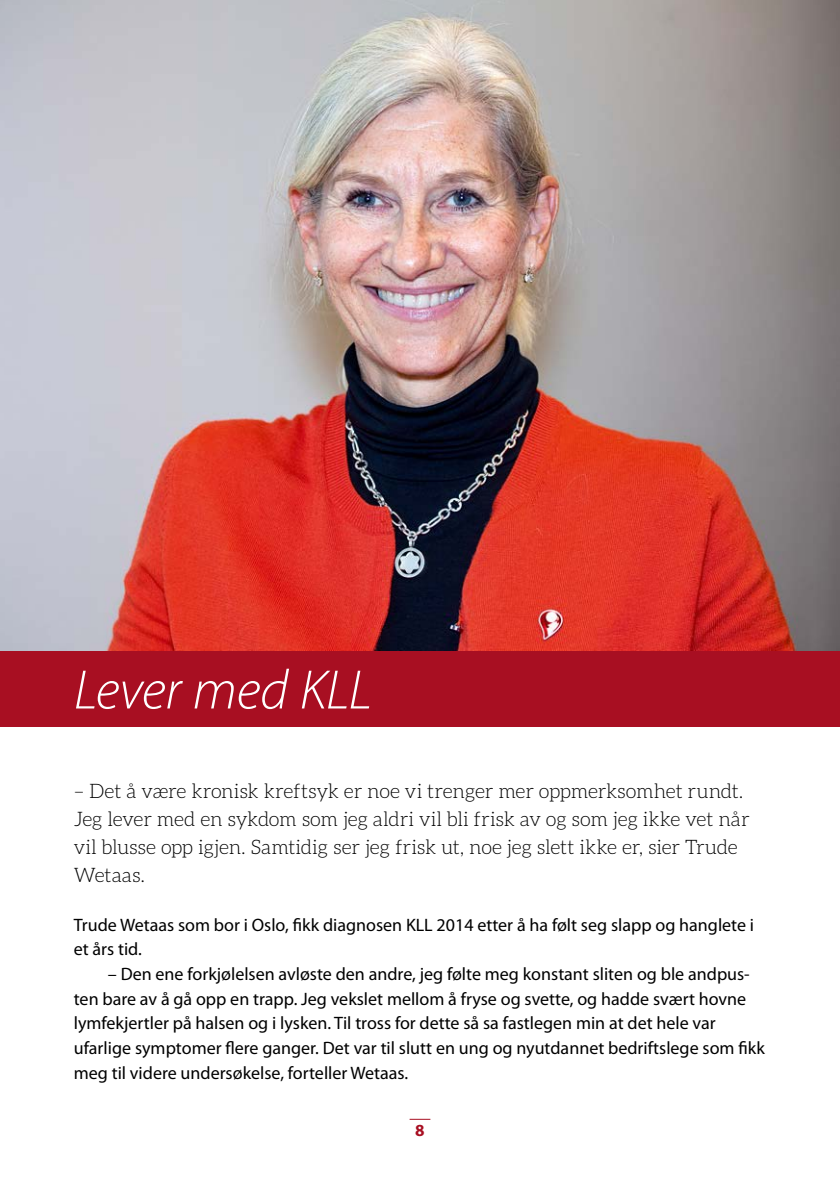
<style>
.page{position:relative;width:840px;height:1191px;background:#fff}
.page>*{position:absolute;margin:0;border:0;box-sizing:border-box;transform-origin:0 0}
.t1{font:italic 300 56px "Myriad Pro";letter-spacing:-.005em;color:#fff}
.t2{font:300 20px/28px "Aleo";letter-spacing:-.005em;color:#000}
.t3{font:18px/24.6px "Myriad Pro";color:#000}
.t4{font:700 17px "Myriad Pro";color:#a80f22}
</style>
<div class="page">
<svg style="left:409px;top:1118px;width:21px;height:1px"></svg>
<div style="left:0;top:371px;width:839px;height:356px;background:#a80f22"></div>
<img style="left:0;top:0;width:839px;height:651px">
<h1 class="t1" style="left:74px;top:660px;width:299px">Lever med KLL</h1>
<p class="t2" style="left:74px;top:776px;width:677px">– Det å være kronisk kreftsyk er noe vi trenger mer oppmerksomhet rundt.<br>Jeg lever med en sykdom som jeg aldri vil bli frisk av og som jeg ikke vet når vil blusse opp igjen. Samtidig ser jeg frisk ut, noe jeg slett ikke er, sier Trude Wetaas.</p>
<p class="t3" style="left:74px;top:913px;width:681px">Trude Wetaas som bor i Oslo, fikk diagnosen KLL 2014 etter å ha følt seg slapp og hanglete i et års tid.</p>
<p class="t3" style="left:74px;top:962px;width:692px;text-indent:34px">– Den ene forkjølelsen avløste den andre, jeg følte meg konstant sliten og ble andpus&shy;ten bare av å gå opp en trapp. Jeg vekslet mellom å fryse og svette, og hadde svært hovne lymfekjertler på halsen og i lysken. Til tross for dette så sa fastlegen min at det hele var ufarlige symptomer flere ganger. Det var til slutt en ung og nyutdannet bedriftslege som fikk meg til videre undersøkelse, forteller Wetaas.</p>
<p class="t4" style="left:415px;top:1120px;width:11px">8</p>
</div>
